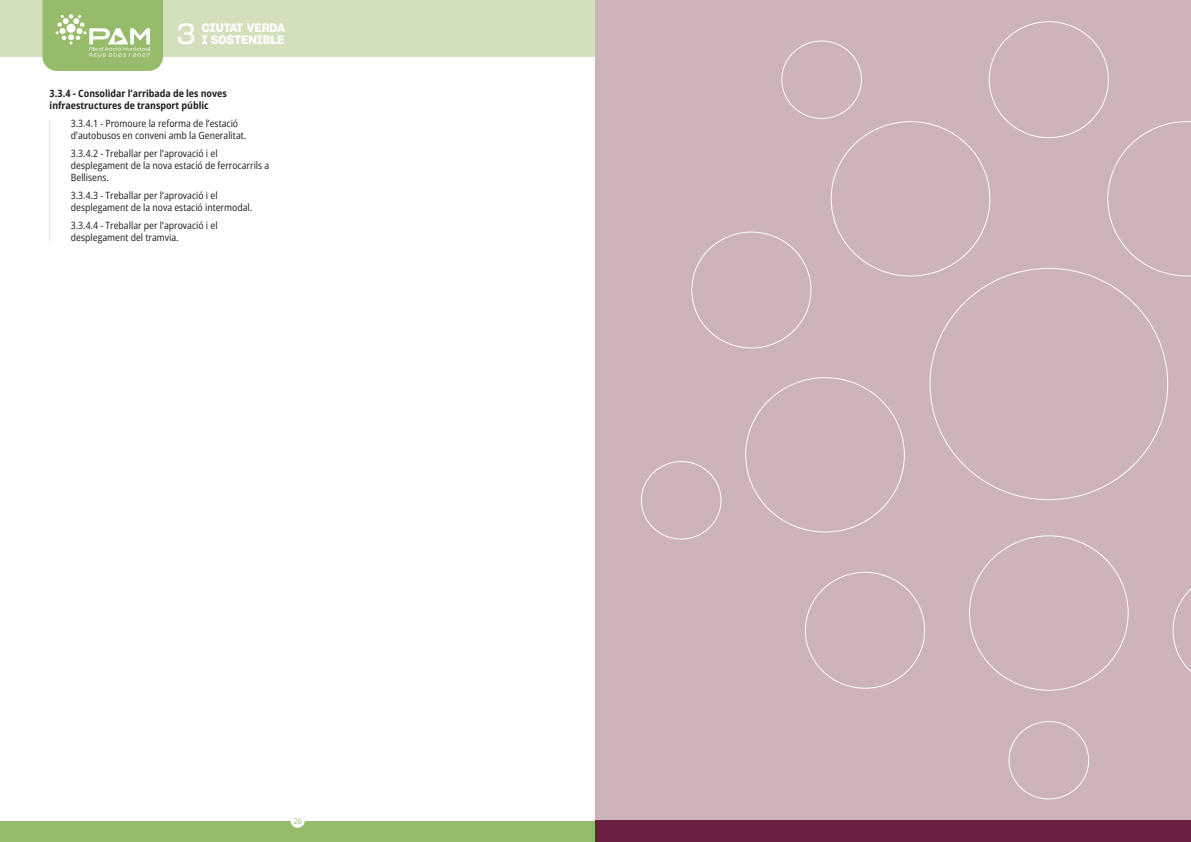
<style>
.page{position:relative;width:1191px;height:842px;background:#fff}
.page>*{position:absolute;margin:0;border:0;box-sizing:border-box;transform-origin:0 0}
.t1{font:29px "Sharp Grotesk Book 20";color:#fff}
.t2{font:12px/12px "Sharp Grotesk Semi Bold 20";color:#fff}
._1_1_1_1_Acció_-_Ver{font:semi-condensed 10px/12px "Open Sans";color:#231f20}
._1_1_1_Objectiu{font:700 semi-condensed 10px/12px "Open Sans";color:#231f20}
.t3{font:semi-condensed 8px "Open Sans";color:#96bb6a}
</style>
<div class="page">
<div style="left:0;top:821px;width:595px;height:21px;background:#96bb6a"></div>
<div style="left:0;top:0;width:595px;height:57px;background:#d2e0bc"></div>
<div style="left:291px;top:814px;width:14px;height:14px;background:#fff;border-radius:50%"></div>
<svg style="left:43px;top:0;width:120px;height:71px;background:#a3c37c"></svg>
<div style="left:595px;top:0;width:596px;height:842px;background:#cdb4b9"></div>
<div style="left:595px;top:821px;width:596px;height:21px;background:#6c2041"></div>
<svg style="left:1107px;top:121px;width:84px;height:155px"></svg>
<svg style="left:1172px;top:588px;width:19px;height:84px"></svg>
<div style="left:781px;top:40px;width:81px;height:79px;border:1px solid #fff;border-radius:50%"></div>
<div style="left:641px;top:461px;width:80px;height:78px;border:1px solid #fff;border-radius:50%"></div>
<div style="left:1008px;top:721px;width:81px;height:78px;border:1px solid #fff;border-radius:50%"></div>
<hr style="left:49px;top:120px;width:1px;height:121px;background:#e1ead4">
<h1 class="t1" style="left:177px;top:11px;width:21px">3</h1>
<p class="t2" style="left:202px;top:21px;width:85px">CIUTAT VERDA<br>I SOSTENIBLE</p>
<p class="_1_1_1_Objectiu" style="left:50px;top:87px;width:179px">3.3.4 - Consolidar l’arribada de les noves infraestructures de transport públic</p>
<p class="_1_1_1_1_Acció_-_Ver" style="left:71px;top:117px;width:177px">3.3.4.1 - Promoure la reforma de l’estació d’autobusos en conveni amb la Generalitat.</p>
<p class="_1_1_1_1_Acció_-_Ver" style="left:71px;top:147px;width:200px">3.3.4.2 - Treballar per l’aprovació i el desplegament de la nova estació de ferrocarrils a<br>Bellisens.</p>
<p class="_1_1_1_1_Acció_-_Ver" style="left:71px;top:189px;width:183px">3.3.4.3 - Treballar per l’aprovació i el desplegament de la nova estació intermodal.</p>
<p class="_1_1_1_1_Acció_-_Ver" style="left:71px;top:219px;width:148px">3.3.4.4 - Treballar per l’aprovació i el desplegament del tramvia.</p>
<p class="t3" style="left:294px;top:815px;width:9px">26</p>
</div>
